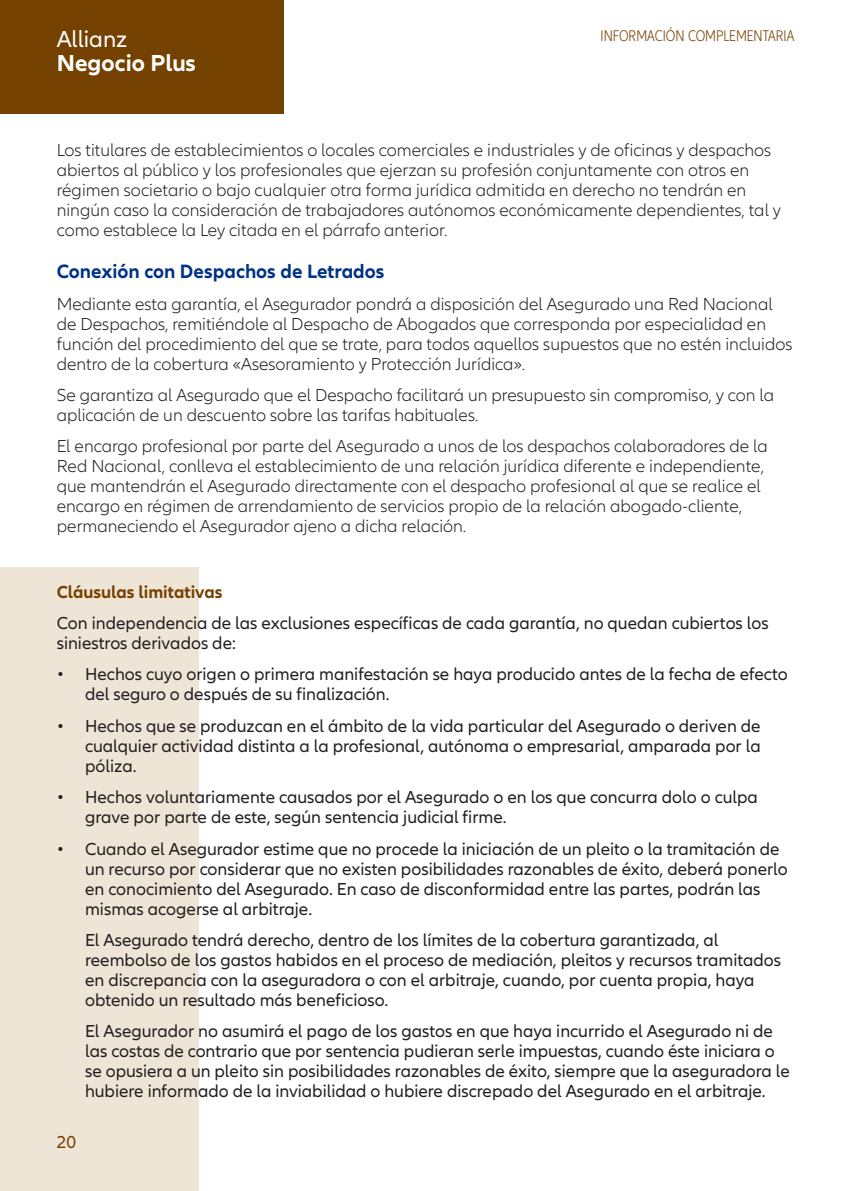
<style>
.page{position:relative;width:851px;height:1191px;background:#fff}
.page>*{position:absolute;margin:0;border:0;box-sizing:border-box;transform-origin:0 0}
.t1{font:700 24px "Allianz Neo";color:#fff}
.t2{font:24px "Allianz Neo";color:#fff}
.t3{font:700 20px "Allianz Neo";color:#003286}
.t4{font:18px/20px "Allianz Neo";color:#231f20}
.t5{font:300 18px/20px "Allianz Neo";color:#231f20}
.t6{font:700 18px "Allianz Neo";color:#754100}
.t7{font:18px "Allianz Neo";color:#754100}
.t8{font:300 condensed 16px "Allianz Neo";color:#754100}
</style>
<div class="page">
<div style="left:0;top:567px;width:198px;height:624px;background:#efe5d7"></div>
<div style="left:0;top:0;width:283px;height:113px;background:#754100"></div>
<h1 class="t2" style="left:57px;top:25px;width:72px">Allianz</h1>
<h1 class="t1" style="left:57px;top:49px;width:141px">Negocio Plus</h1>
<p class="t8" style="left:600px;top:26px;width:195px">INFORMACIÓN COMPLEMENTARIA</p>
<p class="t5" style="left:57px;top:141px;width:725px">Los titulares de establecimientos o locales comerciales e industriales y de oficinas y despachos abiertos al público y los profesionales que ejerzan su profesión conjuntamente con otros en régimen societario o bajo cualquier otra forma jurídica admitida en derecho no tendrán en ningún caso la consideración de trabajadores autónomos económicamente dependientes, tal y como establece la Ley citada en el párrafo anterior.</p>
<p class="t3" style="left:57px;top:260px;width:329px">Conexión con Despachos de Letrados</p>
<p class="t5" style="left:57px;top:295px;width:737px">Mediante esta garantía, el Asegurador pondrá a disposición del Asegurado una Red Nacional de Despachos, remitiéndole al Despacho de Abogados que corresponda por especialidad en función del procedimiento del que se trate, para todos aquellos supuestos que no estén incluidos dentro de la cobertura «Asesoramiento y Protección Jurídica».</p>
<p class="t5" style="left:57px;top:386px;width:718px">Se garantiza al Asegurado que el Despacho facilitará un presupuesto sin compromiso, y con la aplicación de un descuento sobre las tarifas habituales.</p>
<p class="t5" style="left:57px;top:437px;width:712px">El encargo profesional por parte del Asegurado a unos de los despachos colaboradores de la Red Nacional, conlleva el establecimiento de una relación jurídica diferente e independiente, que mantendrán el Asegurado directamente con el despacho profesional al que se realice el encargo en régimen de arrendamiento de servicios propio de la relación abogado-cliente, permaneciendo el Asegurador ajeno a dicha relación.</p>
<p class="t6" style="left:57px;top:581px;width:167px">Cláusulas limitativas</p>
<p class="t4" style="left:57px;top:613px;width:713px">Con independencia de las exclusiones específicas de cada garantía, no quedan cubiertos los siniestros derivados de:</p>
<p class="t4" style="left:85px;top:665px;width:704px;text-indent:-28px">• Hechos cuyo origen o primera manifestación se haya producido antes de la fecha de efecto del seguro o después de su finalización.</p>
<p class="t4" style="left:85px;top:716px;width:677px;text-align:justify;text-indent:-28px">• Hechos que se produzcan en el ámbito de la vida particular del Asegurado o deriven de cualquier actividad distinta a la profesional, autónoma o empresarial, amparada por la póliza.</p>
<p class="t4" style="left:85px;top:787px;width:674px;text-indent:-28px">• Hechos voluntariamente causados por el Asegurado o en los que concurra dolo o culpa grave por parte de este, según sentencia judicial firme.</p>
<p class="t4" style="left:85px;top:839px;width:704px;text-indent:-28px">• Cuando el Asegurador estime que no procede la iniciación de un pleito o la tramitación de un recurso por considerar que no existen posibilidades razonables de éxito, deberá ponerlo en conocimiento del Asegurado. En caso de disconformidad entre las partes, podrán las mismas acogerse al arbitraje.</p>
<p class="t4" style="left:85px;top:930px;width:697px">El Asegurado tendrá derecho, dentro de los límites de la cobertura garantizada, al reembolso de los gastos habidos en el proceso de mediación, pleitos y recursos tramitados en discrepancia con la aseguradora o con el arbitraje, cuando, por cuenta propia, haya obtenido un resultado más beneficioso.</p>
<p class="t4" style="left:85px;top:1021px;width:706px">El Asegurador no asumirá el pago de los gastos en que haya incurrido el Asegurado ni de las costas de contrario que por sentencia pudieran serle impuestas, cuando éste iniciara o se opusiera a un pleito sin posibilidades razonables de éxito, siempre que la aseguradora le hubiere informado de la inviabilidad o hubiere discrepado del Asegurado en el arbitraje.</p>
<p class="t7" style="left:57px;top:1131px;width:21px">20</p>
</div>
